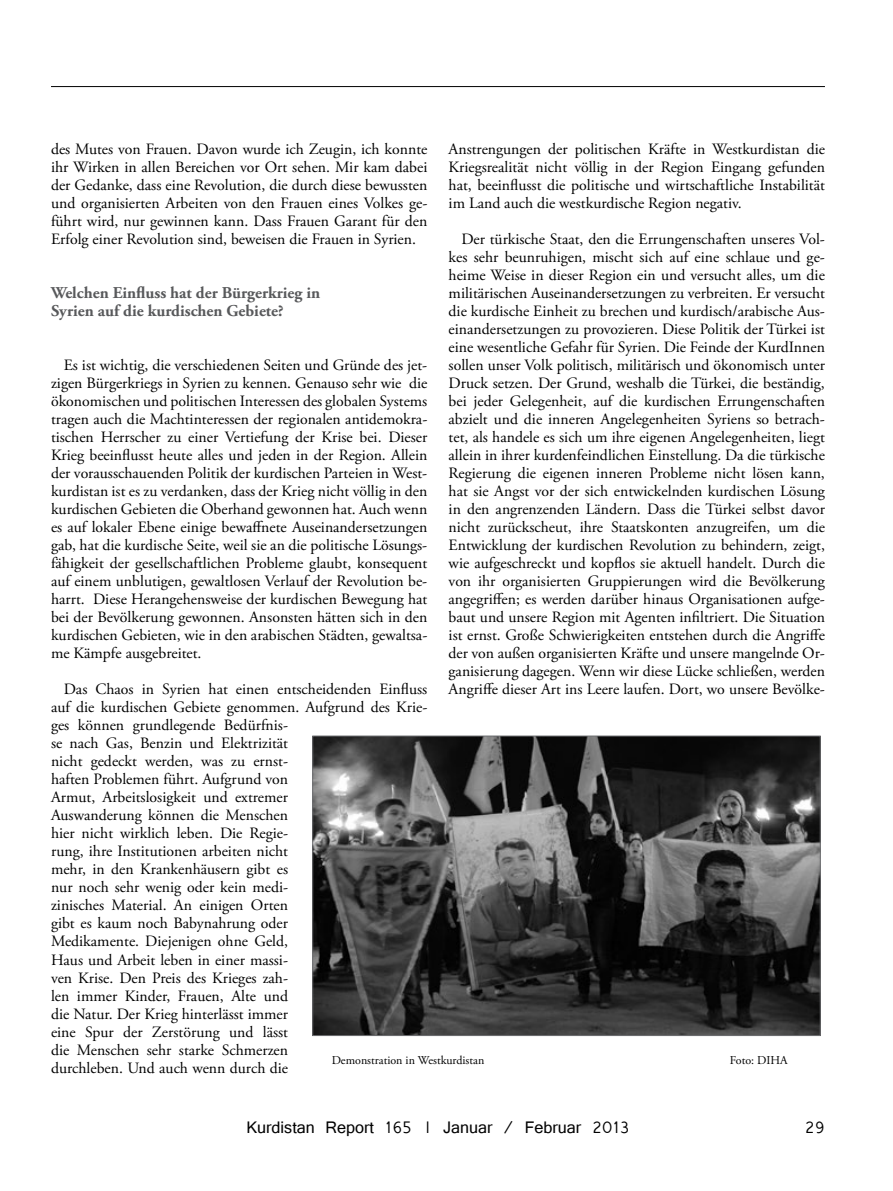
<style>
.page{position:relative;width:893px;height:1191px;background:#fff}
.page>*{position:absolute;margin:0;border:0;box-sizing:border-box;transform-origin:0 0}
.t1{font:18px "Vrinda";color:#000}
.t2{font:700 16.5px/18px "Adobe Garamond Pro";color:#58595b}
.t3{font:15.75px/18px "Adobe Garamond Pro";color:#000;text-align:justify}
.t4{font:12px "Adobe Garamond Pro";color:#000}
</style>
<div class="page">
<hr style="left:51px;top:86px;width:774px;height:1px;background:#000">
<img style="left:315px;top:738px;width:503px;height:295px">
<div style="left:313px;top:736px;width:507px;height:299px;border:1px solid #6d6e71"></div>
<p class="t3" style="left:51px;top:141px;width:378px">des Mutes von Frauen. Davon wurde ich Zeugin, ich konnte ihr Wirken in allen Bereichen vor Ort sehen. Mir kam dabei der Gedanke, dass eine Revolution, die durch diese bewussten und organisierten Arbeiten von den Frauen eines Volkes ge&shy;führt wird, nur gewinnen kann. Dass Frauen Garant für den Erfolg einer Revolution sind, beweisen die Frauen in Syrien.</p>
<p class="t2" style="left:51px;top:284px;width:271px">Welchen Einfluss hat der Bürgerkrieg in<br>Syrien auf die kurdischen Gebiete?</p>
<p class="t3" style="left:51px;top:357px;width:378px;text-indent:13px">Es ist wichtig, die verschiedenen Seiten und Gründe des jet&shy;zigen Bürgerkriegs in Syrien zu kennen. Genauso sehr wie die ökonomischen und politischen Interessen des globalen Systems tragen auch die Machtinteressen der regionalen antidemokra&shy;tischen Herrscher zu einer Vertiefung der Krise bei. Dieser Krieg beeinflusst heute alles und jeden in der Region. Allein der vorausschauenden Politik der kurdischen Parteien in West&shy;kurdistan ist es zu verdanken, dass der Krieg nicht völlig in den kurdischen Gebieten die Oberhand gewonnen hat. Auch wenn es auf lokaler Ebene einige bewaffnete Auseinandersetzungen gab, hat die kurdische Seite, weil sie an die politische Lösungs&shy;fähigkeit der gesellschaftlichen Probleme glaubt, konsequent auf einem unblutigen, gewaltlosen Verlauf der Revolution be&shy;harrt. Diese Herangehensweise der kurdischen Bewegung hat bei der Bevölkerung gewonnen. Ansonsten hätten sich in den kurdischen Gebieten, wie in den arabischen Städten, gewaltsa&shy;me Kämpfe ausgebreitet.</p>
<p class="t3" style="left:51px;top:681px;width:378px;text-align:left;text-indent:13px">Das Chaos in Syrien hat einen entscheidenden Einfluss auf die kurdischen Gebiete genommen. Aufgrund des Krie&shy;ges können grundlegende Bedürfnis-<br>se nach Gas, Benzin und Elektrizität<br>nicht gedeckt werden, was zu ernst-<br>haften Problemen führt. Aufgrund von<br>Armut, Arbeitslosigkeit und extremer<br>Auswanderung können die Menschen<br>hier nicht wirklich leben. Die Regie-<br>rung, ihre Institutionen arbeiten nicht<br>mehr, in den Krankenhäusern gibt es<br>nur noch sehr wenig oder kein medi-<br>zinisches Material. An einigen Orten<br>gibt es kaum noch Babynahrung oder<br>Medikamente. Diejenigen ohne Geld,<br>Haus und Arbeit leben in einer massi-<br>ven Krise. Den Preis des Krieges zah-<br>len immer Kinder, Frauen, Alte und<br>die Natur. Der Krieg hinterlässt immer<br>eine Spur der Zerstörung und lässt<br>die Menschen sehr starke Schmerzen<br>durchleben. Und auch wenn durch die</p>
<p class="t3" style="left:449px;top:141px;width:378px">Anstrengungen der politischen Kräfte in Westkurdistan die Kriegsrealität nicht völlig in der Region Eingang gefunden hat, beeinflusst die politische und wirtschaftliche Instabilität im Land auch die westkurdische Region negativ.</p>
<p class="t3" style="left:449px;top:231px;width:378px;text-indent:13px">Der türkische Staat, den die Errungenschaften unseres Vol&shy;kes sehr beunruhigen, mischt sich auf eine schlaue und ge&shy;heime Weise in dieser Region ein und versucht alles, um die militärischen Auseinandersetzungen zu verbreiten. Er versucht die kurdische Einheit zu brechen und kurdisch/arabische Aus&shy;einandersetzungen zu provozieren. Diese Politik der Türkei ist eine wesentliche Gefahr für Syrien. Die Feinde der KurdInnen sollen unser Volk politisch, militärisch und ökonomisch unter Druck setzen. Der Grund, weshalb die Türkei, die beständig, bei jeder Gelegenheit, auf die kurdischen Errungenschaften abzielt und die inneren Angelegenheiten Syriens so betrach&shy;tet, als handele es sich um ihre eigenen Angelegenheiten, liegt allein in ihrer kurdenfeindlichen Einstellung. Da die türkische Regierung die eigenen inneren Probleme nicht lösen kann, hat sie Angst vor der sich entwickelnden kurdischen Lösung in den angrenzenden Ländern. Dass die Türkei selbst davor nicht zurückscheut, ihre Staatskonten anzugreifen, um die Entwicklung der kurdischen Revolution zu behindern, zeigt, wie aufgeschreckt und kopflos sie aktuell handelt. Durch die von ihr organisierten Gruppierungen wird die Bevölkerung angegriffen; es werden darüber hinaus Organisationen aufge&shy;baut und unsere Region mit Agenten infiltriert. Die Situation ist ernst. Große Schwierigkeiten entstehen durch die Angriffe der von außen organisierten Kräfte und unsere mangelnde Or&shy;ganisierung dagegen. Wenn wir diese Lücke schließen, werden Angriffe dieser Art ins Leere laufen. Dort, wo unsere Bevölke-</p>
<p class="t4" style="left:332px;top:1052px;width:154px">Demonstration in Westkurdistan</p>
<p class="t4" style="left:730px;top:1052px;width:59px">Foto: DIHA</p>
<p class="t1" style="left:246px;top:1115px;width:385px">Kurdistan Report 165 | Januar / Februar 2013</p>
<p class="t1" style="left:805px;top:1115px;width:22px">29</p>
</div>
